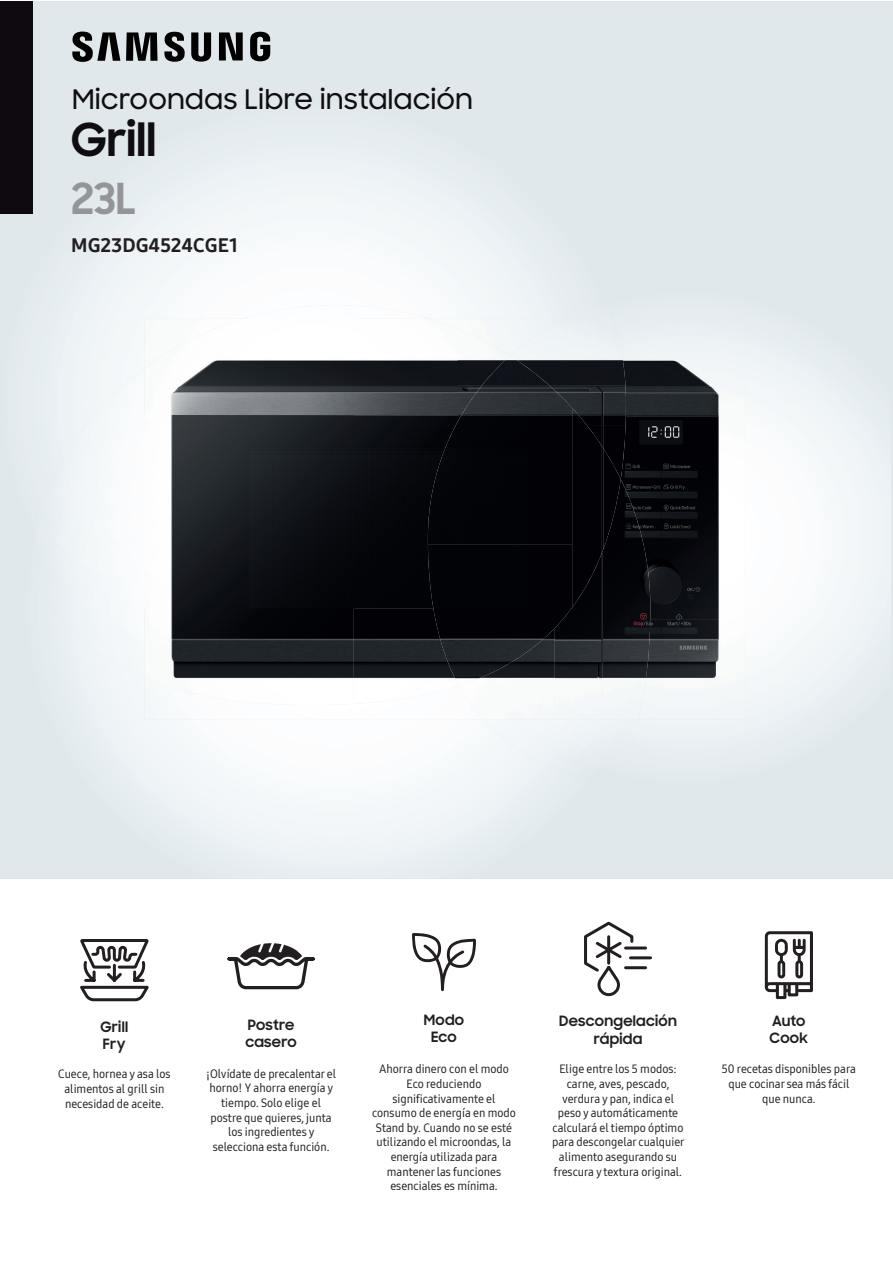
<style>
.page{position:relative;width:893px;height:1263px;background:#fff}
.page>*{position:absolute;margin:0;border:0;box-sizing:border-box;transform-origin:0 0}
.t1{font:700 45.45px "Samsung Sharp Sans";letter-spacing:.005em;color:#100d12}
.t2{font:700 42.75px "Samsung Sharp Sans";color:#939598}
.t3{font:500 27px "Samsung Sharp Sans";color:#100d12}
.t4{font:19.5px "Samsung One 800";letter-spacing:.01em;color:#231f20}
.t5{font:700 14.25px/17.1px "Samsung Sharp Sans";letter-spacing:.02em;color:#231f20}
.t6{font:12px/14.5px "Samsung One 500 C";color:#231f20;text-align:center}
</style>
<div class="page">
<div style="left:0;top:1px;width:893px;height:877px;background:#e0e8ec"></div>
<img style="left:71px;top:636px;width:5px;height:27px">
<div style="left:79px;top:678px;width:50px;height:90px;background:#ecf2f5"></div>
<img style="left:129px;top:678px;width:378px;height:187px">
<img style="left:507px;top:782px;width:25px;height:22px">
<img style="left:703px;top:344px;width:188px;height:396px">
<img style="left:638px;top:719px;width:65px;height:21px">
<img style="left:482px;top:719px;width:156px;height:63px">
<img style="left:102px;top:157px;width:404px;height:199px">
<div style="left:57px;top:264px;width:45px;height:173px;background:#ecf2f5"></div>
<div style="left:506px;top:245px;width:46px;height:74px;background:#ecf2f5"></div>
<img style="left:101px;top:356px;width:44px;height:12px">
<div style="left:243px;top:305px;width:187px;height:14px;background:#fcfdfe"></div>
<div style="left:76px;top:368px;width:69px;height:310px;background:#f5f8fa"></div>
<div style="left:57px;top:437px;width:20px;height:199px;background:#ecf2f5"></div>
<div style="left:0;top:1px;width:32px;height:213px;background:#0e0a10"></div>
<svg style="left:72px;top:32px;width:198px;height:30px"></svg>
<svg style="left:412px;top:933px;width:64px;height:58px"></svg>
<svg style="left:584px;top:921px;width:51px;height:76px"></svg>
<hr style="left:625px;top:946px;width:21px;height:3px;background:#231f20">
<hr style="left:630px;top:956px;width:21px;height:3px;background:#231f20">
<hr style="left:625px;top:966px;width:21px;height:3px;background:#231f20">
<svg style="left:227px;top:943px;width:88px;height:47px"></svg>
<svg style="left:80px;top:939px;width:69px;height:63px"></svg>
<div style="left:145px;top:686px;width:314px;height:33px;background:#fcfdfe"></div>
<img style="left:626px;top:335px;width:119px;height:84px">
<img style="left:625px;top:419px;width:120px;height:100px">
<img style="left:650px;top:519px;width:95px;height:200px">
<img style="left:603px;top:479px;width:47px;height:240px">
<img style="left:555px;top:607px;width:48px;height:112px">
<img style="left:459px;top:639px;width:96px;height:80px">
<img style="left:458px;top:319px;width:52px;height:10px">
<img style="left:145px;top:319px;width:313px;height:193px">
<img style="left:458px;top:329px;width:52px;height:27px">
<img style="left:145px;top:512px;width:283px;height:96px">
<img style="left:145px;top:608px;width:104px;height:94px">
<img style="left:249px;top:608px;width:209px;height:97px">
<img style="left:510px;top:319px;width:116px;height:107px">
<img style="left:621px;top:426px;width:4px;height:53px">
<img style="left:444px;top:356px;width:129px;height:94px">
<img style="left:572px;top:408px;width:49px;height:199px">
<div style="left:428px;top:450px;width:145px;height:189px;background:#020306"></div>
<img style="left:440px;top:639px;width:104px;height:47px">
<svg style="left:765px;top:931px;width:48px;height:68px"></svg>
<h3 class="t3" style="left:72px;top:80px;width:402px">Microondas Libre instalación</h3>
<h1 class="t1" style="left:71px;top:106px;width:86px">Grill</h1>
<h2 class="t2" style="left:71px;top:167px;width:67px">23L</h2>
<h3 class="t4" style="left:71px;top:232px;width:168px">MG23DG4524CGE1</h3>
<p class="t5" style="left:100px;top:1017px;width:29px">Grill<br>Fry</p>
<p class="t6" style="left:58px;top:1067px;width:114px">Cuece, hornea y asa los alimentos al grill sin necesidad de aceite.</p>
<p class="t5" style="left:245px;top:1016px;width:53px">Postre casero</p>
<p class="t6" style="left:206px;top:1066px;width:131px">¡Olvídate de precalentar el horno! Y ahorra energía y tiempo. Solo elige el postre que quieres, junta los ingredientes y selecciona esta función.</p>
<p class="t5" style="left:424px;top:1011px;width:42px;text-align:center">Modo<br>Eco</p>
<p class="t6" style="left:372px;top:1062px;width:145px">Ahorra dinero con el modo<br>Eco reduciendo significativamente el consumo de energía en modo<br>Stand by. Cuando no se esté utilizando el microondas, la energía utilizada para mantener las funciones esenciales es mínima.</p>
<p class="t5" style="left:559px;top:1012px;width:119px;text-align:center">Descongelación rápida</p>
<p class="t6" style="left:552px;top:1062px;width:134px">Elige entre los 5 modos: carne, aves, pescado, verdura y pan, indica el peso y automáticamente calculará el tiempo óptimo para descongelar cualquier alimento asegurando su frescura y textura original.</p>
<p class="t5" style="left:769px;top:1012px;width:40px">Auto<br>Cook</p>
<p class="t6" style="left:722px;top:1062px;width:136px">50 recetas disponibles para que cocinar sea más fácil que nunca.</p>
</div>
